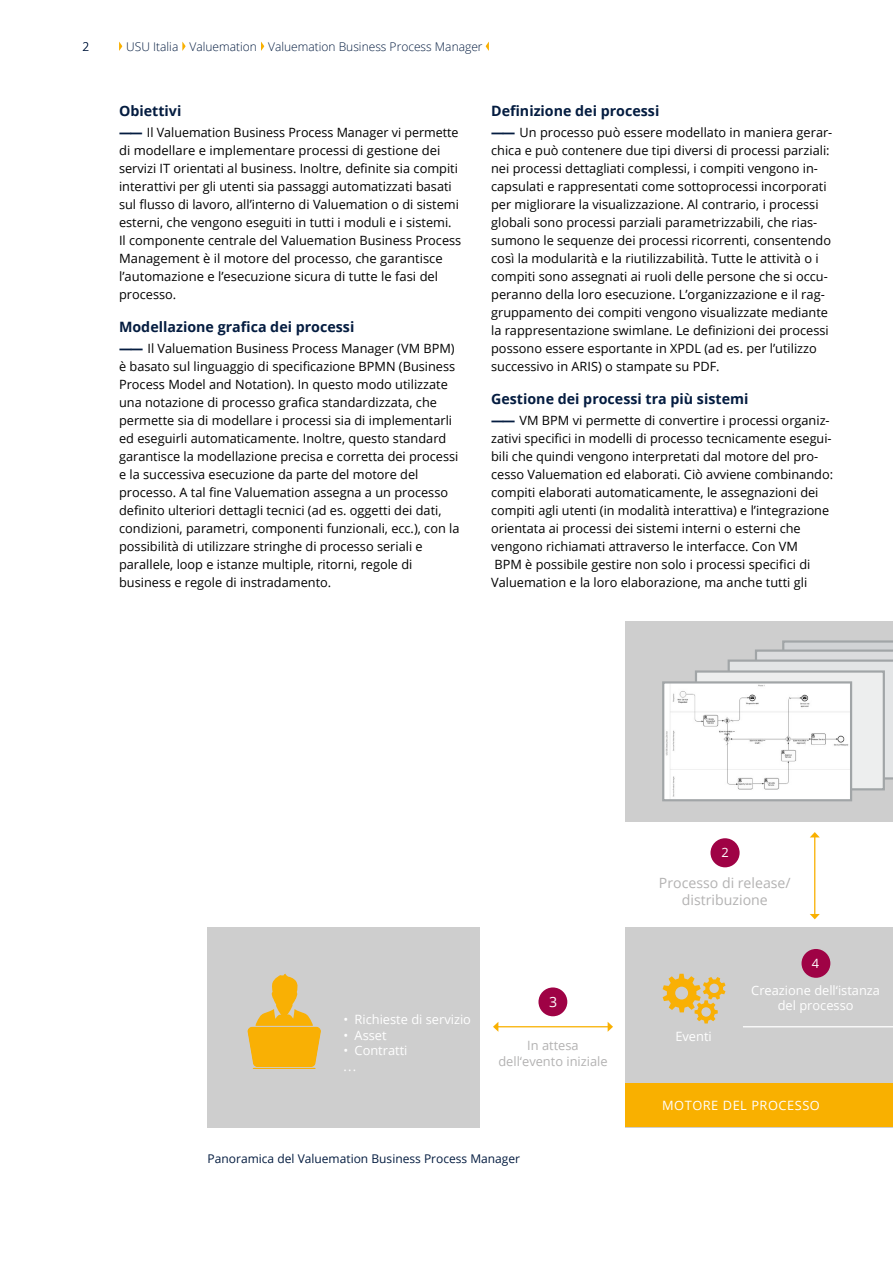
<style>
.page{position:relative;width:893px;height:1263px;background:#fff}
.page>*{position:absolute;margin:0;border:0;box-sizing:border-box;transform-origin:0 0}
.H3_Zwischenüberschri{font:700 14.25px "Open Sans";color:#041c40}
.t1{font:14.1px/17.2px "Open Sans";color:#b3b2b2;text-align:center}
.t2{font:14.1px "Open Sans";color:#fff}
.t3{font:12.9px/15.5px "Open Sans";color:#fff;text-align:center}
.t4{font:12.9px/15.5px "Open Sans";color:#b3b2b2;text-align:center}
.t5{font:12.9px "Open Sans";letter-spacing:.04em;color:#fff}
.t6{font:12.75px/18px "Open Sans";color:#000}
.t7{font:300 12px "Open Sans";color:#041c40}
.Bildunterschrift{font:12px "Open Sans";color:#041c40}
.s1{font-weight:800;color:#041c40}
</style>
<div class="page">
<svg style="left:119px;top:42px;width:3px;height:9px"></svg>
<svg style="left:182px;top:42px;width:4px;height:9px"></svg>
<svg style="left:261px;top:42px;width:3px;height:9px"></svg>
<svg style="left:486px;top:42px;width:3px;height:9px"></svg>
<div style="left:710px;top:838px;width:30px;height:29px;background:#9f0245;border-radius:50%"></div>
<div style="left:626px;top:927px;width:267px;height:200px;background:#cecece"></div>
<div style="left:626px;top:622px;width:267px;height:200px;background:#cecece"></div>
<svg style="left:695px;top:640px;width:198px;height:151px"></svg>
<img style="left:665px;top:684px;width:184px;height:114px">
<div style="left:662px;top:681px;width:190px;height:120px;border:2px solid #a1a5a7"></div>
<svg style="left:663px;top:974px;width:62px;height:49px"></svg>
<div style="left:207px;top:927px;width:273px;height:200px;background:#cecece"></div>
<div style="left:626px;top:1083px;width:267px;height:44px;background:#f9b000"></div>
<div style="left:801px;top:949px;width:29px;height:29px;background:#9f0245;border-radius:50%"></div>
<div style="left:538px;top:987px;width:29px;height:29px;background:#9f0245;border-radius:50%"></div>
<hr style="left:498px;top:1026px;width:110px;height:1px;background:#f9b000">
<svg style="left:493px;top:1022px;width:5px;height:10px"></svg>
<svg style="left:608px;top:1022px;width:5px;height:10px"></svg>
<hr style="left:743px;top:1026px;width:150px;height:1px;background:#fff">
<hr style="left:814px;top:837px;width:1px;height:77px;background:#f9b000">
<svg style="left:810px;top:832px;width:10px;height:5px"></svg>
<svg style="left:810px;top:914px;width:10px;height:5px"></svg>
<svg style="left:248px;top:974px;width:73px;height:95px"></svg>
<p class="t7" style="left:82px;top:38px;width:8px">2</p>
<p class="t7" style="left:126px;top:38px;width:358px">USU Italia Valuemation Valuemation Business Process Manager</p>
<p class="H3_Zwischenüberschri" style="left:119px;top:101px;width:64px">Obiettivi</p>
<p class="t6" style="left:119px;top:123px;width:344px"><span class="s1">――—</span>Il Valuemation Business Process Manager vi permette di modellare e implementare processi di gestione dei servizi IT orientati al business. Inoltre, definite sia compiti interattivi per gli utenti sia passaggi automatizzati basati sul flusso di lavoro, all’interno di Valuemation o di sistemi esterni, che vengono eseguiti in tutti i moduli e i sistemi.<br>Il componente centrale del Valuemation Business Process Management è il motore del processo, che garantisce l’automazione e l’esecuzione sicura di tutte le fasi del processo.</p>
<p class="H3_Zwischenüberschri" style="left:119px;top:317px;width:237px">Modellazione grafica dei processi</p>
<p class="t6" style="left:119px;top:339px;width:342px"><span class="s1">――—</span>Il Valuemation Business Process Manager (VM BPM) è basato sul linguaggio di specificazione BPMN (Business Process Model and Notation). In questo modo utilizzate una notazione di processo grafica standardizzata, che permette sia di modellare i processi sia di implementarli ed eseguirli automaticamente. Inoltre, questo standard garantisce la modellazione precisa e corretta dei processi e la successiva esecuzione da parte del motore del processo. A tal fine Valuemation assegna a un processo definito ulteriori dettagli tecnici (ad es. oggetti dei dati, condizioni, parametri, componenti funzionali, ecc.), con la possibilità di utilizzare stringhe di processo seriali e parallele, loop e istanze multiple, ritorni, regole di business e regole di instradamento.</p>
<p class="H3_Zwischenüberschri" style="left:491px;top:101px;width:170px">Definizione dei processi</p>
<p class="t6" style="left:491px;top:123px;width:343px"><span class="s1">――—</span>Un processo può essere modellato in maniera gerar&shy;chica e può contenere due tipi diversi di processi parziali: nei processi dettagliati complessi, i compiti vengono in&shy;capsulati e rappresentati come sottoprocessi incorporati per migliorare la visualizzazione. Al contrario, i processi globali sono processi parziali parametrizzabili, che rias&shy;sumono le sequenze dei processi ricorrenti, consentendo così la modularità e la riutilizzabilità. Tutte le attività o i compiti sono assegnati ai ruoli delle persone che si occu&shy;peranno della loro esecuzione. L’organizzazione e il rag&shy;gruppamento dei compiti vengono visualizzate mediante la rappresentazione swimlane. Le definizioni dei processi possono essere esportante in XPDL (ad es. per l’utilizzo successivo in ARIS) o stampate su PDF.</p>
<p class="H3_Zwischenüberschri" style="left:491px;top:389px;width:259px">Gestione dei processi tra più sistemi</p>
<p class="t6" style="left:491px;top:411px;width:343px"><span class="s1">――—</span>VM BPM vi permette di convertire i processi organiz&shy;zativi specifici in modelli di processo tecnicamente esegui&shy;bili che quindi vengono interpretati dal motore del pro&shy;cesso Valuemation ed elaborati. Ciò avviene combinando: compiti elaborati automaticamente, le assegnazioni dei compiti agli utenti (in modalità interattiva) e l’integrazione orientata ai processi dei sistemi interni o esterni che vengono richiamati attraverso le interfacce. Con VM<br>BPM è possibile gestire non solo i processi specifici di Valuemation e la loro elaborazione, ma anche tutti gli</p>
<p class="t3" style="left:343px;top:1011px;width:129px">• Richieste di servizio</p>
<p class="t3" style="left:343px;top:1027px;width:45px">• Asset</p>
<p class="t3" style="left:343px;top:1042px;width:66px;text-align:left">• Contratti ...</p>
<p class="t2" style="left:549px;top:992px;width:10px">3</p>
<p class="t4" style="left:498px;top:1037px;width:111px">In attesa dell‘evento iniziale</p>
<p class="t3" style="left:721px;top:845px;width:9px">2</p>
<p class="t1" style="left:659px;top:874px;width:133px">Processo di release/ distribuzione</p>
<p class="t3" style="left:812px;top:955px;width:9px">4</p>
<p class="t3" style="left:675px;top:1029px;width:38px">Eventi</p>
<p class="t3" style="left:751px;top:982px;width:130px">Creazione dell‘istanza del processo</p>
<p class="t5" style="left:662px;top:1097px;width:159px">MOTORE DEL PROCESSO</p>
<p class="Bildunterschrift" style="left:208px;top:1151px;width:314px">Panoramica del Valuemation Business Process Manager</p>
</div>
